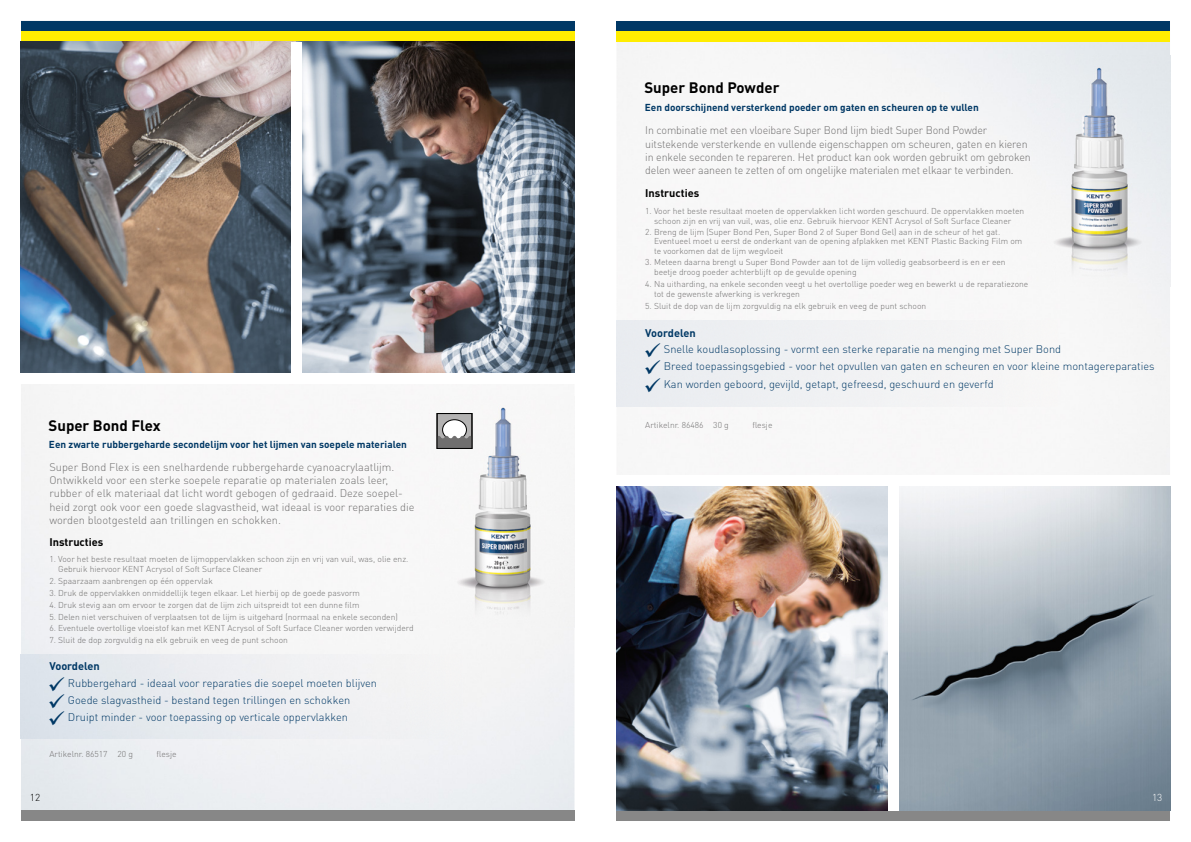
<style>
.page{position:relative;width:1191px;height:842px;background:#fff}
.page>*{position:absolute;margin:0;border:0;box-sizing:border-box;transform-origin:0 0}
.t1{font:700 15px "DIN Pro";color:#000}
.t2{font:300 11px/13.2px "DIN Pro";letter-spacing:-.01em;color:#706f6f}
.t3{font:300 11px "DIN Pro";color:#003865}
.t4{font:700 11px "DIN Pro";color:#000}
.t5{font:700 11px "DIN Pro";color:#003865}
.t6{font:700 10px "DIN Pro";color:#003865}
.t7{font:300 10px "DIN Pro";color:#000}
.t8{font:300 10px "DIN Pro";color:#fff}
.t9{font:300 8.5px/10px "DIN Pro";color:#706f6f}
</style>
<div class="page">
<div style="left:21px;top:21px;width:553px;height:10px;background:#003865"></div>
<div style="left:21px;top:31px;width:553px;height:11px;background:#ffed00"></div>
<div style="left:21px;top:810px;width:553px;height:11px;background:#878787"></div>
<div style="left:616px;top:21px;width:554px;height:10px;background:#003865"></div>
<div style="left:616px;top:31px;width:554px;height:11px;background:#ffed00"></div>
<div style="left:616px;top:810px;width:554px;height:11px;background:#878787"></div>
<img style="left:430px;top:396px;width:145px;height:231px">
<img style="left:1027px;top:56px;width:144px;height:231px">
<img style="left:899px;top:486px;width:271px;height:324px">
<img style="left:616px;top:486px;width:272px;height:324px">
<img style="left:21px;top:42px;width:270px;height:331px">
<img style="left:302px;top:42px;width:272px;height:331px">
<div style="left:437px;top:413px;width:35px;height:35px;background:#b3b2b2"></div>
<div style="left:442px;top:420px;width:24px;height:20px;background:#fff;border-radius:50%"></div>
<div style="left:442px;top:419px;width:25px;height:21px;border:1px solid #000;border-radius:50%"></div>
<svg style="left:439px;top:435px;width:31px;height:12px"></svg>
<div style="left:437px;top:413px;width:35px;height:36px;border:1px solid #000"></div>
<div style="left:616px;top:321px;width:441px;height:85px;background:#f0f1f3"></div>
<h1 class="t1" style="left:644px;top:77px;width:137px">Super Bond Powder</h1>
<p class="t6" style="left:645px;top:100px;width:335px">Een doorschijnend versterkend poeder om gaten en scheuren op te vullen</p>
<p class="t2" style="left:645px;top:123px;width:387px">In combinatie met een vloeibare Super Bond lijm biedt Super Bond Powder uitstekende versterkende en vullende eigenschappen om scheuren, gaten en kieren in enkele seconden te repareren. Het product kan ook worden gebruikt om gebroken delen weer aaneen te zetten of om ongelijke materialen met elkaar te verbinden.</p>
<p class="t9" style="left:645px;top:205px;width:380px;text-align:center">1. Voor het beste resultaat moeten de oppervlakken licht worden geschuurd. De oppervlakken moeten schoon zijn en vrij van vuil, was, olie enz. Gebruik hiervoor KENT Acrysol of Soft Surface Cleaner</p>
<p class="t9" style="left:654px;top:228px;width:370px;line-height:9px;text-indent:-9px">2. Breng de lijm (Super Bond Pen, Super Bond 2 of Super Bond Gel) aan in de scheur of het gat.<br>Eventueel moet u eerst de onderkant van de opening afplakken met KENT Plastic Backing Film om te voorkomen dat de lijm wegvloeit</p>
<p class="t9" style="left:654px;top:257px;width:353px;text-indent:-9px">3. Meteen daarna brengt u Super Bond Powder aan tot de lijm volledig geabsorbeerd is en er een beetje droog poeder achterblijft op de gevulde opening</p>
<p class="t9" style="left:654px;top:279px;width:376px;text-indent:-9px">4. Na uitharding, na enkele seconden veegt u het overtollige poeder weg en bewerkt u de reparatiezone tot de gewenste afwerking is verkregen</p>
<p class="t9" style="left:645px;top:301px;width:282px">5. Sluit de dop van de lijm zorgvuldig na elk gebruik en veeg de punt schoon</p>
<p class="t4" style="left:645px;top:186px;width:55px">Instructies</p>
<h1 class="t1" style="left:49px;top:415px;width:114px">Super Bond Flex</h1>
<p class="t6" style="left:49px;top:437px;width:359px">Een zwarte rubbergeharde secondelijm voor het lijmen van soepele materialen</p>
<p class="t2" style="left:49px;top:460px;width:367px">Super Bond Flex is een snelhardende rubbergeharde cyanoacrylaatlijm.<br>Ontwikkeld voor een sterke soepele reparatie op materialen zoals leer, rubber of elk materiaal dat licht wordt gebogen of gedraaid. Deze soepel&shy;heid zorgt ook voor een goede slagvastheid, wat ideaal is voor reparaties die worden blootgesteld aan trillingen en schokken.</p>
<p class="t9" style="left:58px;top:554px;width:352px;text-indent:-9px">1. Voor het beste resultaat moeten de lijmoppervlakken schoon zijn en vrij van vuil, was, olie enz.<br>Gebruik hiervoor KENT Acrysol of Soft Surface Cleaner</p>
<p class="t9" style="left:49px;top:576px;width:165px">2. Spaarzaam aanbrengen op één oppervlak</p>
<p class="t9" style="left:49px;top:587px;width:312px">3. Druk de oppervlakken onmiddellijk tegen elkaar. Let hierbij op de goede pasvorm</p>
<p class="t9" style="left:49px;top:599px;width:312px">4. Druk stevig aan om ervoor te zorgen dat de lijm zich uitspreidt tot een dunne film</p>
<p class="t9" style="left:49px;top:611px;width:350px">5. Delen niet verschuiven of verplaatsen tot de lijm is uitgehard (normaal na enkele seconden)</p>
<p class="t9" style="left:49px;top:623px;width:366px">6. Eventuele overtollige vloeistof kan met KENT Acrysol of Soft Surface Cleaner worden verwijderd</p>
<p class="t9" style="left:49px;top:635px;width:240px">7. Sluit de dop zorgvuldig na elk gebruik en veeg de punt schoon</p>
<p class="t4" style="left:49px;top:535px;width:55px">Instructies</p>
<p class="t5" style="left:49px;top:659px;width:52px">Voordelen</p>
<p class="t3" style="left:48px;top:675px;width:330px">✓ Rubbergehard - ideaal voor reparaties die soepel moeten blijven</p>
<p class="t3" style="left:48px;top:693px;width:304px">✓ Goede slagvastheid - bestand tegen trillingen en schokken</p>
<p class="t3" style="left:48px;top:710px;width:302px">✓ Druipt minder - voor toepassing op verticale oppervlakken</p>
<p class="t9" style="left:49px;top:748px;width:85px">Artikelnr. 86517 20 g</p>
<p class="t9" style="left:156px;top:748px;width:22px">flesje</p>
<p class="t5" style="left:645px;top:325px;width:52px">Voordelen</p>
<p class="t3" style="left:644px;top:342px;width:419px">✓ Snelle koudlasoplossing - vormt een sterke reparatie na menging met Super Bond</p>
<p class="t3" style="left:644px;top:359px;width:512px">✓ Breed toepassingsgebied - voor het opvullen van gaten en scheuren en voor kleine montagereparaties</p>
<p class="t3" style="left:644px;top:376px;width:351px">✓ Kan worden geboord, gevijld, getapt, gefreesd, geschuurd en geverfd</p>
<p class="t9" style="left:645px;top:420px;width:85px">Artikelnr. 86486 30 g</p>
<p class="t9" style="left:752px;top:420px;width:22px">flesje</p>
<p class="t7" style="left:30px;top:791px;width:12px">12</p>
<p class="t8" style="left:1152px;top:791px;width:12px">13</p>
</div>
